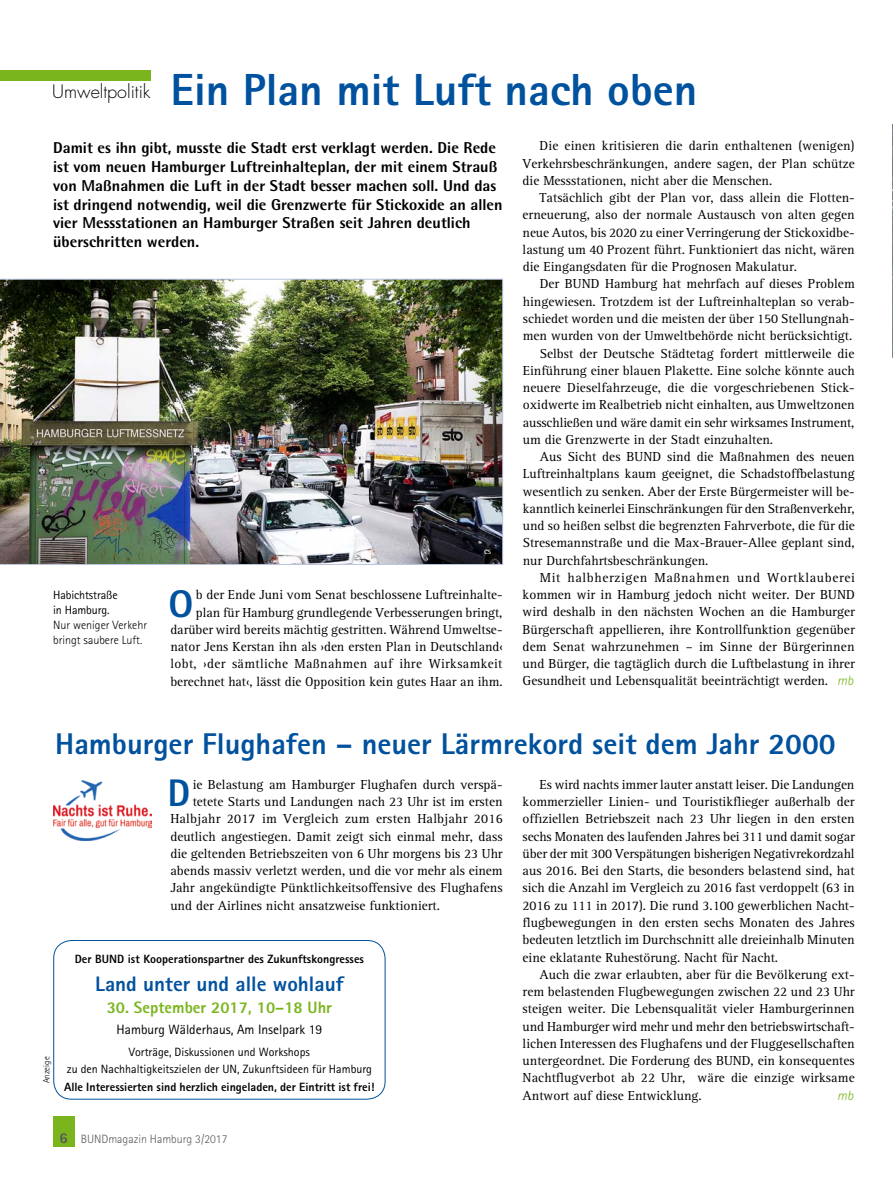
<style>
.page{position:relative;width:893px;height:1191px;background:#fff}
.page>*{position:absolute;margin:0;border:0;box-sizing:border-box;transform-origin:0 0}
.t1{font:800 45px "Agfa Rotis Sans Serif";color:#00519e}
.t2{font:800 38.55px "Agfa Rotis Sans Serif";color:#00519e}
.t3{font:800 30px "Agfa Rotis Sans Serif";color:#00519e}
.t4{font:800 21px "Agfa Rotis Sans Serif";color:#00519e}
.t5{font:300 18px "Futura";color:#000}
.t6{font:800 16.5px "Agfa Rotis Sans Serif";color:#7ab51d}
.t7{font:800 15.75px/18.8px "Agfa Rotis Semisans";color:#000}
.t8{font:13.5px/17.2px "Agfa Rotis Serif";color:#000;text-align:justify}
.t9{font:13.5px "Agfa Rotis Serif";letter-spacing:.045em;color:#000}
.t10{font:13.5px "Agfa Rotis Sans Serif";color:#000}
.t11{font:italic 300 13.5px "Agfa Rotis Sans Serif";color:#7ab51d}
.t12{font:12px/15px "Agfa Rotis Sans Serif";color:#000}
.t13{font:800 12px "Agfa Rotis Sans Serif";color:#000}
.t14{font:300 12px/15px "Agfa Rotis Sans Serif";color:#000}
.t15{font:300 12px "Agfa Rotis Sans Serif";color:#58585a}
.t16{font:300 9px "Agfa Rotis Sans Serif";color:#000}
.t17{font:9px "Agfa Rotis Sans Serif";color:#fff}
.s1{font-family:"Agfa Rotis Sans Serif";font-weight:300;font-style:italic;color:#7ab51d}
.s2{font-weight:800;font-size:15px}
</style>
<div class="page">
<div style="left:53px;top:1116px;width:21px;height:31px;background:#7ab51d"></div>
<div style="left:0;top:70px;width:151px;height:10px;background:#7ab51d"></div>
<svg style="left:892px;top:124px;width:1px;height:234px"></svg>
<img style="left:0;top:279px;width:503px;height:285px">
<div style="left:53px;top:940px;width:332px;height:159px;border:1px solid #00519e;border-radius:18px"></div>
<img style="left:53px;top:780px;width:98px;height:60px">
<h3 class="t5" style="left:52px;top:81px;width:100px">Umweltpolitik</h3>
<h1 class="t1" style="left:171px;top:61px;width:528px">Ein Plan mit Luft nach oben</h1>
<p class="t7" style="left:53px;top:138px;width:451px">Damit es ihn gibt, musste die Stadt erst verklagt werden. Die Rede ist vom neuen Hamburger Luftreinhalteplan, der mit einem Strauß von Maßnahmen die Luft in der Stadt besser machen soll. Und das ist dringend notwendig, weil die Grenzwerte für Stickoxide an allen vier Messstationen an Hamburger Straßen seit Jahren deutlich überschritten werden.</p>
<p class="t8" style="left:523px;top:138px;width:334px;text-indent:17px">Die einen kritisieren die darin enthaltenen (wenigen)<br>Verkehrsbeschränkungen, andere sagen, der Plan schütze die Messstationen, nicht aber die Menschen.</p>
<p class="t8" style="left:523px;top:189px;width:334px;text-indent:17px">Tatsächlich gibt der Plan vor, dass allein die Flotten&shy;erneuerung, also der normale Austausch von alten gegen neue Autos, bis 2020 zu einer Verringerung der Stickoxidbe&shy;lastung um 40 Prozent führt. Funktioniert das nicht, wären die Eingangsdaten für die Prognosen Makulatur.</p>
<p class="t8" style="left:540px;top:276px;width:316px">Der BUND Hamburg hat mehrfach auf dieses Problem</p>
<p class="t8" style="left:523px;top:293px;width:333px">hingewiesen. Trotzdem ist der Luftreinhalteplan so verab-</p>
<p class="t8" style="left:523px;top:310px;width:333px">schiedet worden und die meisten der über 150 Stellungnah-</p>
<p class="t8" style="left:523px;top:327px;width:331px">men wurden von der Umweltbehörde nicht berücksichtigt.</p>
<p class="t8" style="left:540px;top:345px;width:316px">Selbst der Deutsche Städtetag fordert mittlerweile die</p>
<p class="t8" style="left:523px;top:362px;width:333px">Einführung einer blauen Plakette. Eine solche könnte auch</p>
<p class="t8" style="left:523px;top:379px;width:333px">neuere Dieselfahrzeuge, die die vorgeschriebenen Stick-</p>
<p class="t8" style="left:523px;top:396px;width:333px">oxidwerte im Realbetrieb nicht einhalten, aus Umweltzonen</p>
<p class="t8" style="left:523px;top:414px;width:333px">ausschließen und wäre damit ein sehr wirksames Instrument,</p>
<p class="t8" style="left:523px;top:431px;width:252px">um die Grenzwerte in der Stadt einzuhalten.</p>
<p class="t8" style="left:540px;top:448px;width:316px">Aus Sicht des BUND sind die Maßnahmen des neuen</p>
<p class="t8" style="left:523px;top:465px;width:333px">Luftreinhaltplans kaum geeignet, die Schadstoffbelastung</p>
<p class="t8" style="left:523px;top:483px;width:333px">wesentlich zu senken. Aber der Erste Bürgermeister will be-</p>
<p class="t8" style="left:523px;top:500px;width:334px">kanntlich keinerlei Einschränkungen für den Straßenverkehr,</p>
<p class="t8" style="left:523px;top:517px;width:333px">und so heißen selbst die begrenzten Fahrverbote, die für die</p>
<p class="t8" style="left:523px;top:534px;width:333px">Stresemannstraße und die Max-Brauer-Allee geplant sind,</p>
<p class="t8" style="left:523px;top:552px;width:187px">nur Durchfahrtsbeschränkungen.</p>
<p class="t9" style="left:540px;top:570px;width:317px">Mit halbherzigen Maßnahmen und Wortklauberei</p>
<p class="t8" style="left:523px;top:586px;width:334px">kommen wir in Hamburg jedoch nicht weiter. Der BUND</p>
<p class="t8" style="left:523px;top:603px;width:334px">wird deshalb in den nächsten Wochen an die Hamburger</p>
<p class="t8" style="left:523px;top:621px;width:334px">Bürgerschaft appellieren, ihre Kontrollfunktion gegenüber</p>
<p class="t8" style="left:523px;top:638px;width:333px">dem Senat wahrzunehmen – im Sinne der Bürgerinnen</p>
<p class="t8" style="left:523px;top:655px;width:334px">und Bürger, die tagtäglich durch die Luftbelastung in ihrer</p>
<p class="t8" style="left:523px;top:672px;width:332px">Gesundheit und Lebensqualität beeinträchtigt werden. <span class="s1">mb</span></p>
<p class="t17" style="left:484px;top:546px;width:9px">cs</p>
<h2 class="t2" style="left:169px;top:579px;width:26px">O</h2>
<p class="t8" style="left:170px;top:586px;width:334px;text-align:right">b der Ende Juni vom Senat beschlossene Luftreinhalte&shy;plan für Hamburg grundlegende Verbesserungen bringt, darüber wird bereits mächtig gestritten. Während Umweltse&shy;nator Jens Kerstan ihn als ›den ersten Plan in Deutschland‹ lobt, ›der sämtliche Maßnahmen auf ihre Wirksamkeit berechnet hat‹, lässt die Opposition kein gutes Haar an ihm.</p>
<p class="t12" style="left:53px;top:587px;width:66px">Habichtstraße in Hamburg.</p>
<p class="t14" style="left:53px;top:617px;width:96px">Nur weniger Verkehr bringt saubere Luft.</p>
<h3 class="t3" style="left:55px;top:725px;width:782px">Hamburger Flughafen – neuer Lärmrekord seit dem Jahr 2000</h3>
<p class="t8" style="left:523px;top:776px;width:334px;text-indent:17px">Es wird nachts immer lauter anstatt leiser. Die Landungen kommerzieller Linien- und Touristikflieger außerhalb der offiziellen Betriebszeit nach 23 Uhr liegen in den ersten sechs Monaten des laufenden Jahres bei 311 und damit sogar über der mit 300 Verspätungen bisherigen Negativrekordzahl aus 2016. Bei den Starts, die besonders belastend sind, hat sich die Anzahl im Vergleich zu 2016 fast verdoppelt (63 in 2016 zu 111 in 2017). Die rund 3.100 gewerblichen Nacht&shy;flugbewegungen in den ersten sechs Monaten des Jahres bedeuten letztlich im Durchschnitt alle dreieinhalb Minuten eine eklatante Ruhestörung. Nacht für Nacht.</p>
<p class="t8" style="left:523px;top:966px;width:334px;text-indent:17px">Auch die zwar erlaubten, aber für die Bevölkerung ext&shy;rem belastenden Flugbewegungen zwischen 22 und 23 Uhr steigen weiter. Die Lebensqualität vieler Hamburgerinnen und Hamburger wird mehr und mehr den betriebswirtschaft&shy;lichen Interessen des Flughafens und der Fluggesellschaften untergeordnet. Die Forderung des BUND, ein konsequentes Nachtflugverbot ab 22 Uhr, wäre die einzige wirksame Antwort auf diese Entwicklung.</p>
<h2 class="t2" style="left:167px;top:768px;width:24px">D</h2>
<p class="t8" style="left:193px;top:776px;width:311px">ie Belastung am Hamburger Flughafen durch verspä-</p>
<p class="t8" style="left:193px;top:793px;width:311px">tetete Starts und Landungen nach 23 Uhr ist im ersten</p>
<p class="t8" style="left:170px;top:810px;width:334px">Halbjahr 2017 im Vergleich zum ersten Halbjahr 2016</p>
<p class="t8" style="left:170px;top:828px;width:334px">deutlich angestiegen. Damit zeigt sich einmal mehr, dass</p>
<p class="t8" style="left:170px;top:845px;width:334px">die geltenden Betriebszeiten von 6 Uhr morgens bis 23 Uhr</p>
<p class="t8" style="left:170px;top:862px;width:334px">abends massiv verletzt werden, und die vor mehr als einem</p>
<p class="t8" style="left:170px;top:879px;width:334px">Jahr angekündigte Pünktlichkeitsoffensive des Flughafens</p>
<p class="t8" style="left:170px;top:897px;width:271px">und der Airlines nicht ansatzweise funktioniert.</p>
<p class="t13" style="left:75px;top:951px;width:291px">Der BUND ist Kooperationspartner des Zukunftskongresses</p>
<h3 class="t4" style="left:95px;top:970px;width:250px">Land unter und alle wohlauf</h3>
<p class="t6" style="left:107px;top:996px;width:227px">30. September 2017, 10–18 Uhr</p>
<p class="t10" style="left:117px;top:1021px;width:207px">Hamburg Wälderhaus, Am Inselpark 19</p>
<p class="t12" style="left:67px;top:1043px;width:307px;line-height:17.4px;text-align:center">Vorträge, Diskussionen und Workshops<br>zu den Nachhaltigkeitszielen der UN, Zukunftsideen für Hamburg</p>
<p class="t13" style="left:64px;top:1079px;width:312px">Alle Interessierten sind herzlich eingeladen, der Eintritt ist frei!</p>
<p class="t16" style="left:41px;top:1083px;width:28px;rotate:-90deg">Anzeige</p>
<p class="t11" style="left:837px;top:1087px;width:18px">mb</p>
<p class="t15" style="left:60px;top:1132px;width:169px"><span class="s2">6</span> BUNDmagazin Hamburg 3/2017</p>
</div>
